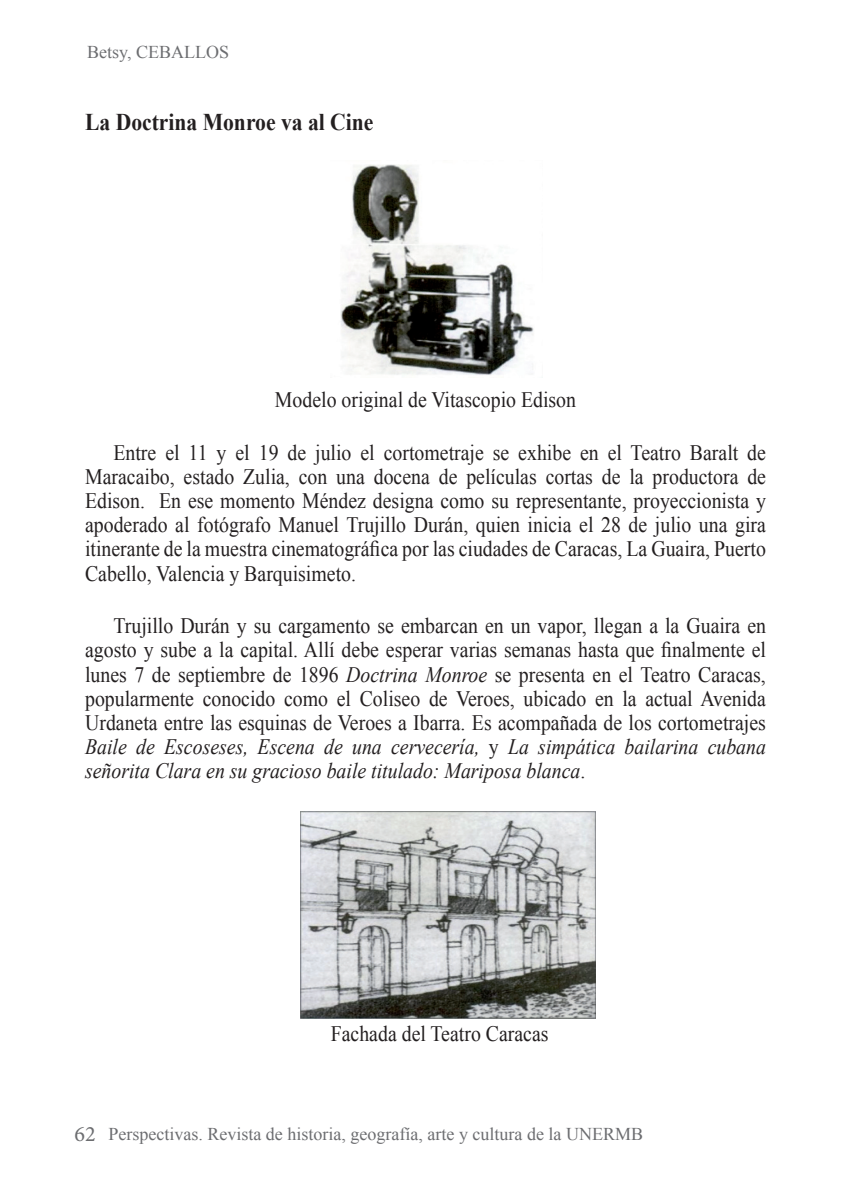
<style>
.page{position:relative;width:851px;height:1191px;background:#fff}
.page>*{position:absolute;margin:0;border:0;box-sizing:border-box;transform-origin:0 0}
.t1{font:700 24px "Times New Roman";color:#231f20;scale:.9 1}
.t2{font:22px/24.2px "Times New Roman";color:#231f20;text-align:justify;scale:.9 1}
.t3{font:18px "Times New Roman";color:#6c6d70}
.s1{font-style:italic}
.s2{font-family:"Minion Pro";font-size:22px}
</style>
<div class="page">
<img style="left:340px;top:164px;width:194px;height:211px">
<img style="left:300px;top:811px;width:295px;height:207px">
<p class="t3" style="left:87px;top:40px;width:143px">Betsy, CEBALLOS</p>
<p class="t1" style="left:85px;top:105px;width:322px">La Doctrina Monroe va al Cine</p>
<p class="t2" style="left:275px;top:387px;width:336px">Modelo original de Vitascopio Edison</p>
<p class="t2" style="left:85px;top:440px;width:758px;text-indent:28px">Entre el 11 y el 19 de julio el cortometraje se exhibe en el Teatro Baralt de Maracaibo, estado Zulia, con una docena de películas cortas de la productora de Edison. En ese momento Méndez designa como su representante, proyeccionista y apoderado al fotógrafo Manuel Trujillo Durán, quien inicia el 28 de julio una gira itinerante de la muestra cinematográfica por las ciudades de Caracas, La Guaira, Puerto Cabello, Valencia y Barquisimeto.</p>
<p class="t2" style="left:85px;top:613px;width:758px;text-indent:28px">Trujillo Durán y su cargamento se embarcan en un vapor, llegan a la Guaira en agosto y sube a la capital. Allí debe esperar varias semanas hasta que finalmente el lunes 7 de septiembre de 1896 <span class="s1">Doctrina Monroe</span> se presenta en el Teatro Caracas, popularmente conocido como el Coliseo de Veroes, ubicado en la actual Avenida Urdaneta entre las esquinas de Veroes a Ibarra. Es acompañada de los cortometrajes <span class="s1">Baile de Escoseses, Escena de una cervecería,</span> y <span class="s1">La simpática bailarina cubana señorita Clara en su gracioso baile titulado: Mariposa blanca</span>.</p>
<p class="t2" style="left:331px;top:1021px;width:243px">Fachada del Teatro Caracas</p>
<p class="t3" style="left:74px;top:1121px;width:570px"><span class="s2">62</span> Perspectivas. Revista de historia, geografía, arte y cultura de la UNERMB</p>
</div>
